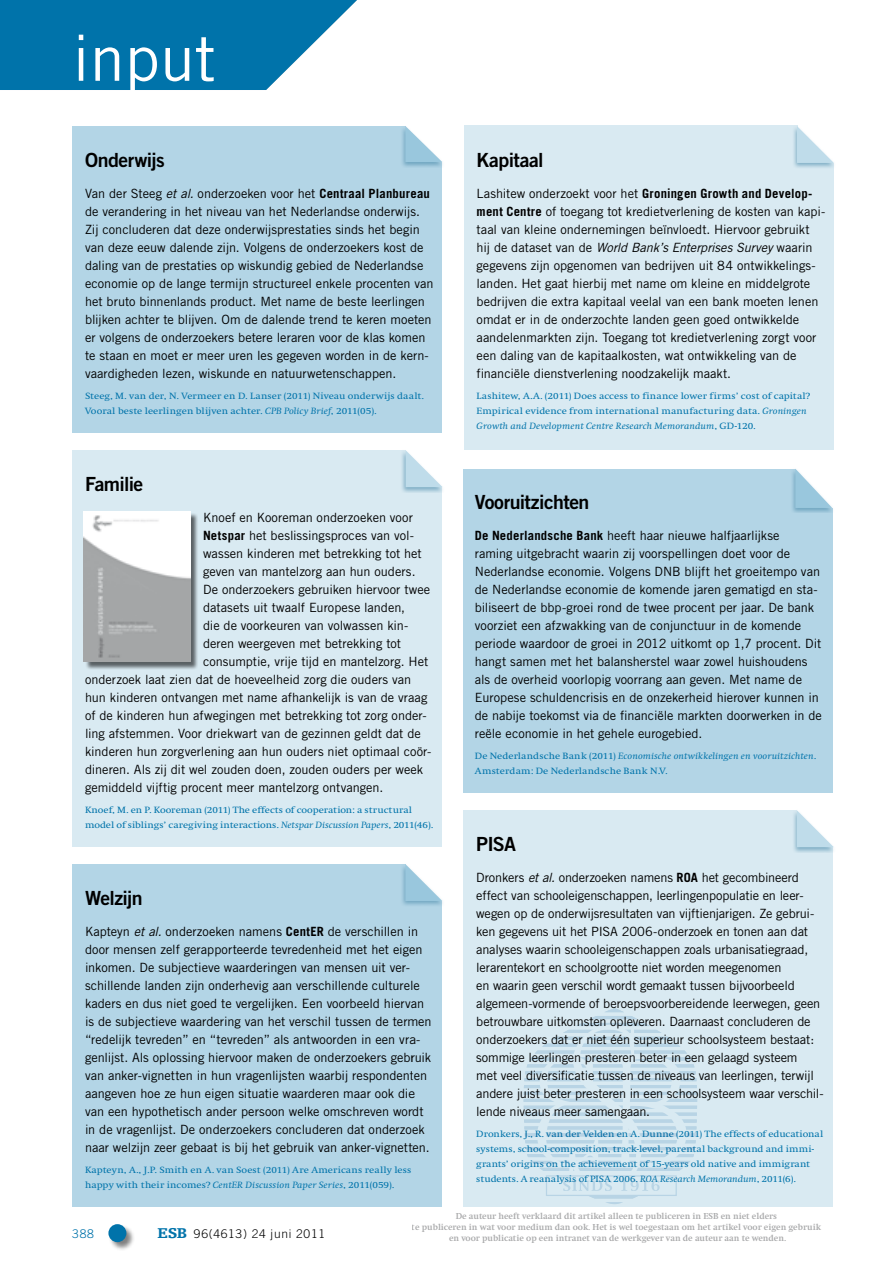
<style>
.page{position:relative;width:893px;height:1263px;background:#fff}
.page>*{position:absolute;margin:0;border:0;box-sizing:border-box;transform-origin:0 0}
.t1{font:63px "Trade Gothic";color:#fff}
.t2{font:19.5px "Trade Gothic Bold Two";letter-spacing:-.03em;color:#000}
.t3{font:12.75px/18px "Trade Gothic";letter-spacing:-.005em;color:#000}
.t4{font:300 12px "Trade Gothic";letter-spacing:.06em;color:#000}
.t5{font:300 12px "Trade Gothic";color:#0073aa}
.t6{font:9.45px/15px "Swift";letter-spacing:.005em;color:#0073aa;scale:1.11 1}
.t7{font:700 9px/10.8px "Swift";color:#707173;text-align:center}
.s1{font-style:italic}
.s2{font-weight:700}
.s3{font-family:"Egyptienne F";font-weight:900;font-size:15px;color:#0073aa}
</style>
<div class="page">
<div style="left:108px;top:1224px;width:27px;height:27px;background:#000;opacity:.5"></div>
<div style="left:108px;top:1224px;width:18px;height:18px;background:#0073aa;border-radius:50%"></div>
<svg style="left:0;top:0;width:357px;height:90px;background:#2085b4"></svg>
<div style="left:72px;top:126px;width:370px;height:306px;background:#b3d5e6"></div>
<div style="left:400px;top:124px;width:45px;height:44px;background:#0073aa;opacity:.39"></div>
<svg style="left:405px;top:126px;width:37px;height:36px"></svg>
<div style="left:72px;top:864px;width:370px;height:342px;background:#b3d5e6"></div>
<div style="left:400px;top:862px;width:45px;height:44px;background:#0073aa;opacity:.39"></div>
<svg style="left:405px;top:864px;width:37px;height:37px"></svg>
<div style="left:464px;top:126px;width:370px;height:324px;background:#d9eaf2"></div>
<div style="left:792px;top:124px;width:44px;height:44px;background:#0073aa;opacity:.39"></div>
<svg style="left:797px;top:126px;width:37px;height:37px"></svg>
<div style="left:463px;top:810px;width:370px;height:396px;background:#d9eaf2"></div>
<div style="left:792px;top:808px;width:44px;height:44px;background:#0073aa;opacity:.39"></div>
<svg style="left:797px;top:810px;width:37px;height:37px"></svg>
<div style="left:72px;top:450px;width:370px;height:396px;background:#d9eaf2"></div>
<div style="left:401px;top:448px;width:44px;height:44px;background:#0073aa;opacity:.39"></div>
<svg style="left:406px;top:450px;width:36px;height:37px"></svg>
<div style="left:463px;top:469px;width:370px;height:323px;background:#b3d5e6"></div>
<div style="left:790px;top:466px;width:44px;height:47px;background:#0073aa;opacity:.39"></div>
<svg style="left:795px;top:469px;width:37px;height:39px"></svg>
<div style="left:85px;top:513px;width:113px;height:157px;background:#000;opacity:.59"></div>
<img style="left:84px;top:511px;width:106px;height:151px">
<svg style="left:510px;top:1008px;width:198px;height:199px"></svg>
<h1 class="t1" style="left:72px;top:20px;width:145px">input</h1>
<h2 class="t2" style="left:85px;top:147px;width:81px">Onderwijs</h2>
<p class="t3" style="left:85px;top:184px;width:350px">Van der Steeg <span class="s1">et al.</span> onderzoeken voor het <span class="s2">Centraal Planbureau </span>de verandering in het niveau van het Nederlandse onderwijs.<br>Zij concluderen dat deze onderwijsprestaties sinds het begin van deze eeuw dalende zijn. Volgens de onderzoekers kost de daling van de prestaties op wiskundig gebied de Nederlandse economie op de lange termijn structureel enkele procenten van het bruto binnenlands product. Met name de beste leerlingen blijken achter te blijven. Om de dalende trend te keren moeten er volgens de onderzoekers betere leraren voor de klas komen te staan en moet er meer uren les gegeven worden in de kern&shy;vaardigheden lezen, wiskunde en natuurwetenschappen.</p>
<p class="t6" style="left:85px;top:389px;width:307px">Steeg, M. van der, N. Vermeer en D. Lanser (2011) Niveau onderwijs daalt.<br>Vooral beste leerlingen blijven achter. <span class="s1">CPB Policy Brief</span>, 2011(05).</p>
<h2 class="t2" style="left:85px;top:471px;width:60px">Familie</h2>
<p class="t3" style="left:203px;top:508px;width:211px">Knoef en Kooreman onderzoeken voor</p>
<p class="t3" style="left:203px;top:526px;width:212px"><span class="s2">Netspar</span> het beslissingsproces van vol-</p>
<p class="t3" style="left:203px;top:544px;width:220px">wassen kinderen met betrekking tot het</p>
<p class="t3" style="left:203px;top:562px;width:214px">geven van mantelzorg aan hun ouders.</p>
<p class="t3" style="left:203px;top:580px;width:229px">De onderzoekers gebruiken hiervoor twee</p>
<p class="t3" style="left:203px;top:598px;width:204px">datasets uit twaalf Europese landen,</p>
<p class="t3" style="left:203px;top:616px;width:207px">die de voorkeuren van volwassen kin-</p>
<p class="t3" style="left:203px;top:634px;width:199px">deren weergeven met betrekking tot</p>
<p class="t3" style="left:203px;top:652px;width:227px">consumptie, vrije tijd en mantelzorg. Het</p>
<p class="t3" style="left:85px;top:670px;width:328px">onderzoek laat zien dat de hoeveelheid zorg die ouders van</p>
<p class="t3" style="left:85px;top:688px;width:344px">hun kinderen ontvangen met name afhankelijk is van de vraag</p>
<p class="t3" style="left:85px;top:706px;width:343px">of de kinderen hun afwegingen met betrekking tot zorg onder-</p>
<p class="t3" style="left:85px;top:724px;width:337px">ling afstemmen. Voor driekwart van de gezinnen geldt dat de</p>
<p class="t3" style="left:85px;top:742px;width:348px">kinderen hun zorgverlening aan hun ouders niet optimaal coör-</p>
<p class="t3" style="left:85px;top:760px;width:340px">dineren. Als zij dit wel zouden doen, zouden ouders per week</p>
<p class="t3" style="left:85px;top:778px;width:300px">gemiddeld vijftig procent meer mantelzorg ontvangen.</p>
<p class="t6" style="left:85px;top:803px;width:315px">Knoef, M. en P. Kooreman (2011) The effects of cooperation: a structural model of siblings’ caregiving interactions. <span class="s1">Netspar Discussion Papers</span>, 2011(46).</p>
<h2 class="t2" style="left:85px;top:885px;width:59px">Welzijn</h2>
<p class="t3" style="left:85px;top:922px;width:348px">Kapteyn <span class="s1">et al.</span> onderzoeken namens <span class="s2">CentER</span> de verschillen in door mensen zelf gerapporteerde tevredenheid met het eigen inkomen. De subjectieve waarderingen van mensen uit ver&shy;schillende landen zijn onderhevig aan verschillende culturele kaders en dus niet goed te vergelijken. Een voorbeeld hiervan is de subjectieve waardering van het verschil tussen de termen “redelijk tevreden” en “tevreden” als antwoorden in een vra&shy;genlijst. Als oplossing hiervoor maken de onderzoekers gebruik van anker-vignetten in hun vragenlijsten waarbij respondenten aangeven hoe ze hun eigen situatie waarderen maar ook die van een hypothetisch ander persoon welke omschreven wordt in de vragenlijst. De onderzoekers concluderen dat onderzoek naar welzijn zeer gebaat is bij het gebruik van anker-vignetten.</p>
<p class="t6" style="left:85px;top:1163px;width:295px">Kapteyn, A., J.P. Smith en A. van Soest (2011) Are Americans really less happy with their incomes? <span class="s1">CentER Discussion Paper Series</span>, 2011(059).</p>
<h2 class="t2" style="left:477px;top:147px;width:69px">Kapitaal</h2>
<p class="t3" style="left:477px;top:184px;width:350px">Lashitew onderzoekt voor het <span class="s2">Groningen Growth and Develop&shy;ment Centre</span> of toegang tot kredietverlening de kosten van kapi&shy;taal van kleine ondernemingen beïnvloedt. Hiervoor gebruikt hij de dataset van de <span class="s1">World Bank’s Enterprises Survey</span> waarin gegevens zijn opgenomen van bedrijven uit 84 ontwikkelings&shy;landen. Het gaat hierbij met name om kleine en middelgrote bedrijven die extra kapitaal veelal van een bank moeten lenen omdat er in de onderzochte landen geen goed ontwikkelde aandelenmarkten zijn. Toegang tot kredietverlening zorgt voor een daling van de kapitaalkosten, wat ontwikkeling van de financiële dienstverlening noodzakelijk maakt.</p>
<p class="t6" style="left:477px;top:389px;width:302px">Lashitew, A.A. (2011) Does access to finance lower firms’ cost of capital?<br>Empirical evidence from international manufacturing data. <span class="s1">Groningen<br>Growth and Development Centre Research Memorandum</span>, GD-120.</p>
<h2 class="t2" style="left:475px;top:489px;width:116px">Vooruitzichten</h2>
<p class="t3" style="left:475px;top:526px;width:349px"><span class="s2">De Nederlandsche Bank</span> heeft haar nieuwe halfjaarlijkse<br>raming uitgebracht waarin zij voorspellingen doet voor de Nederlandse economie. Volgens DNB blijft het groeitempo van de Nederlandse economie de komende jaren gematigd en sta&shy;biliseert de bbp-groei rond de twee procent per jaar. De bank voorziet een afzwakking van de conjunctuur in de komende periode waardoor de groei in 2012 uitkomt op 1,7 procent. Dit hangt samen met het balansherstel waar zowel huishoudens als de overheid voorlopig voorrang aan geven. Met name de Europese schuldencrisis en de onzekerheid hierover kunnen in de nabije toekomst via de financiële markten doorwerken in de reële economie in het gehele eurogebied.</p>
<p class="t6" style="left:475px;top:749px;width:309px">De Nederlandsche Bank (2011) <span class="s1">Economische ontwikkelingen en vooruitzichten</span>.<br>Amsterdam: De Nederlandsche Bank N.V.</p>
<h2 class="t2" style="left:476px;top:831px;width:41px">PISA</h2>
<p class="t3" style="left:476px;top:868px;width:209px">Dronkers <span class="s1">et al.</span> onderzoeken namens <span class="s2">ROA</span></p>
<p class="t3" style="left:476px;top:868px;width:349px;text-indent:225px">het gecombineerd effect van schooleigenschappen, leerlingenpopulatie en leer&shy;wegen op de onderwijsresultaten van vijftienjarigen. Ze gebrui&shy;ken gegevens uit het PISA 2006-onderzoek en tonen aan dat analyses waarin schooleigenschappen zoals urbanisatiegraad, lerarentekort en schoolgrootte niet worden meegenomen<br>en waarin geen verschil wordt gemaakt tussen bijvoorbeeld algemeen-vormende of beroepsvoorbereidende leerwegen, geen betrouwbare uitkomsten opleveren. Daarnaast concluderen de onderzoekers dat er niet één superieur schoolsysteem bestaat: sommige leerlingen presteren beter in een gelaagd systeem<br>met veel diversificatie tussen de niveaus van leerlingen, terwijl andere juist beter presteren in een schoolsysteem waar verschil&shy;lende niveaus meer samengaan.</p>
<p class="t6" style="left:476px;top:1127px;width:314px">Dronkers, J., R. van der Velden en A. Dunne (2011) The effects of educational systems, school-composition, track-level, parental background and immi&shy;grants’ origins on the achievement of 15-years old native and immigrant students. A reanalysis of PISA 2006. <span class="s1">ROA Research Memorandum</span>, 2011(6).</p>
<p class="t5" style="left:72px;top:1226px;width:23px">388</p>
<p class="t4" style="left:157px;top:1226px;width:169px"><span class="s3">ESB</span> 96(4613) 24 juni 2011</p>
<p class="t7" style="left:412px;top:1211px;width:411px">De auteur heeft verklaard dit artikel alleen te publiceren in ESB en niet elders<br>te publiceren in wat voor medium dan ook. Het is wel toegestaan om het artikel voor eigen gebruik en voor publicatie op een intranet van de werkgever van de auteur aan te wenden.</p>
</div>
